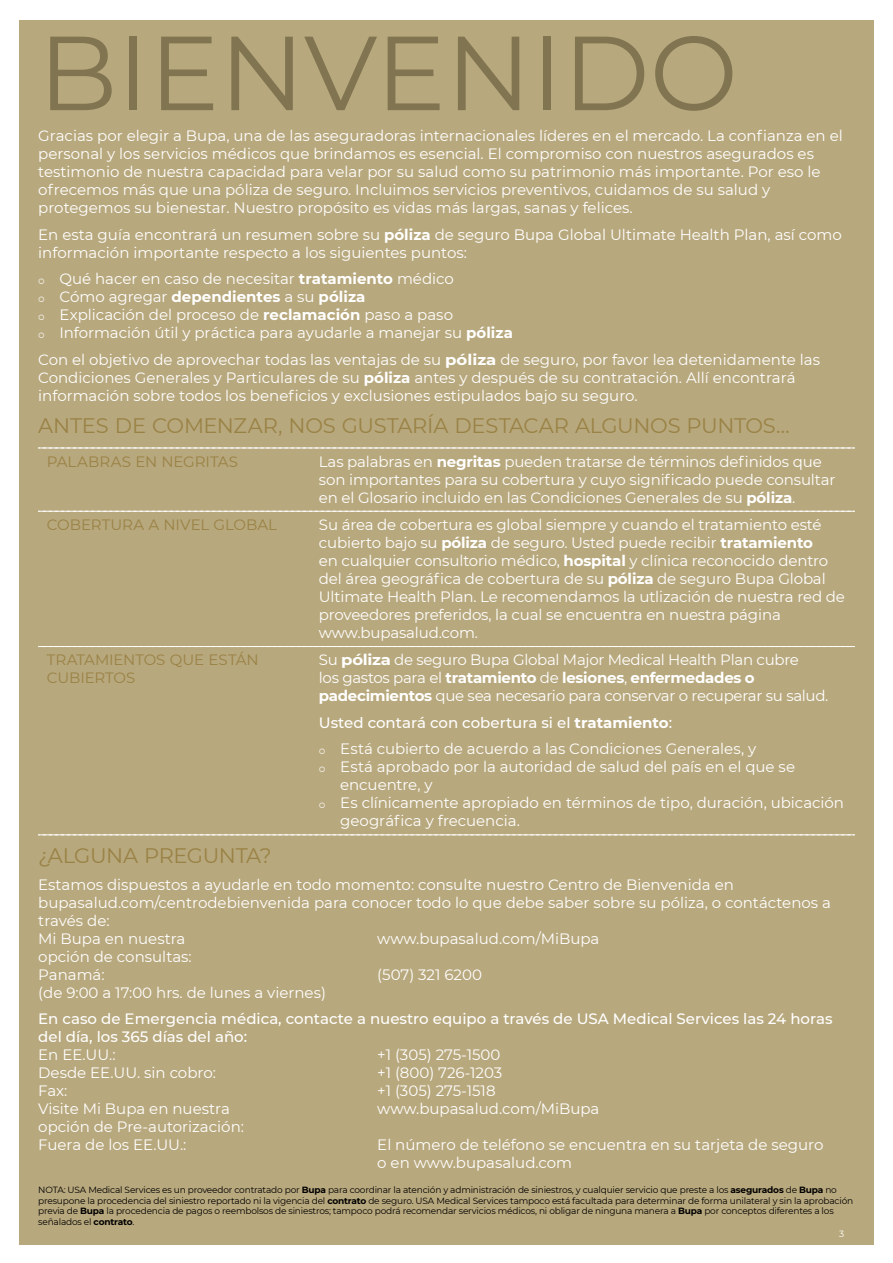
<style>
.page{position:relative;width:893px;height:1263px;background:#fff}
.page>*{position:absolute;margin:0;border:0;box-sizing:border-box;transform-origin:0 0}
.t1{font:105px "Montserrat";color:#807451}
.t2{font:21px "Montserrat";letter-spacing:-.01em;color:#998245}
.t3{font:15px/18px "Montserrat";color:#fff}
.t4{font:15px/18px "Montserrat";letter-spacing:-.02em;color:#fff}
.t5{font:500 15px/18px "Montserrat";color:#fff}
.t6{font:15px/18px "Montserrat";color:#998245}
.t7{font:700 15px "Montserrat";color:#fff}
.t8{font:9px/10.5px "Montserrat";letter-spacing:-.02em;color:#000}
.t9{font:9px "Montserrat";color:#fff}
.s1{font-weight:700}
.s2{font-weight:400}
</style>
<div class="page">
<hr style="left:0;top:776px;width:1px;height:487px;background:#000">
<div style="left:19px;top:20px;width:855px;height:1225px;background:#b8a87d"></div>
<svg style="left:38px;top:448px;width:817px;height:1px"></svg>
<svg style="left:38px;top:511px;width:817px;height:1px"></svg>
<svg style="left:38px;top:646px;width:817px;height:1px"></svg>
<svg style="left:38px;top:834px;width:817px;height:1px"></svg>
<h1 class="t1" style="left:38px;top:1px;width:701px">BIENVENIDO</h1>
<p class="t3" style="left:38px;top:126px;width:806px">Gracias por elegir a Bupa, una de las aseguradoras internacionales líderes en el mercado. La confianza en el personal y los servicios médicos que brindamos es esencial. El compromiso con nuestros asegurados es testimonio de nuestra capacidad para velar por su salud como su patrimonio más importante. Por eso le ofrecemos más que una póliza de seguro. Incluimos servicios preventivos, cuidamos de su salud y protegemos su bienestar. Nuestro propósito es vidas más largas, sanas y felices.</p>
<p class="t3" style="left:38px;top:225px;width:805px">En esta guía encontrará un resumen sobre su <span class="s1">póliza</span> de seguro Bupa Global Ultimate Health Plan, así como información importante respecto a los siguientes puntos:</p>
<p class="t3" style="left:38px;top:269px;width:417px">○ Qué hacer en caso de necesitar <span class="s1">tratamiento</span> médico</p>
<p class="t7" style="left:38px;top:286px;width:329px">○ <span class="s2">Cómo agregar</span> dependientes <span class="s2">a su</span> póliza</p>
<p class="t3" style="left:38px;top:305px;width:416px">○ Explicación del proceso de <span class="s1">reclamación</span> paso a paso</p>
<p class="t3" style="left:38px;top:319px;width:783px;line-height:26.5px">○ Información útil y práctica para ayudarle a manejar su <span class="s1">póliza<br></span>Con el objetivo de aprovechar todas las ventajas de su <span class="s1">póliza</span> de seguro, por favor lea detenidamente las</p>
<p class="t3" style="left:38px;top:368px;width:759px">Condiciones Generales y Particulares de su <span class="s1">póliza</span> antes y después de su contratación. Allí encontrará información sobre todos los beneficios y exclusiones estipulados bajo su seguro.</p>
<h2 class="t2" style="left:38px;top:411px;width:753px">ANTES DE COMENZAR, NOS GUSTARÍA DESTACAR ALGUNOS PUNTOS…</h2>
<p class="t6" style="left:47px;top:452px;width:193px">PALABRAS EN NEGRITAS</p>
<p class="t3" style="left:319px;top:452px;width:518px">Las palabras en <span class="s1">negritas</span> pueden tratarse de términos definidos que son importantes para su cobertura y cuyo significado puede consultar en el Glosario incluido en las Condiciones Generales de su <span class="s1">póliza</span>.</p>
<p class="t6" style="left:47px;top:515px;width:232px">COBERTURA A NIVEL GLOBAL</p>
<p class="t3" style="left:319px;top:515px;width:527px">Su área de cobertura es global siempre y cuando el tratamiento esté cubierto bajo su <span class="s1">póliza</span> de seguro. Usted puede recibir <span class="s1">tratamiento<br></span>en cualquier consultorio médico, <span class="s1">hospital</span> y clínica reconocido dentro del área geográfica de cobertura de su <span class="s1">póliza</span> de seguro Bupa Global Ultimate Health Plan. Le recomendamos la utlización de nuestra red de proveedores preferidos, la cual se encuentra en nuestra página www.bupasalud.com.</p>
<p class="t6" style="left:47px;top:650px;width:213px">TRATAMIENTOS QUE ESTÁN<br>CUBIERTOS</p>
<p class="t4" style="left:319px;top:650px;width:511px">Su <span class="s1">póliza</span> de seguro Bupa Global Major Medical Health Plan cubre<br>los gastos para el <span class="s1">tratamiento</span> de <span class="s1">lesiones</span>, <span class="s1">enfermedades o padecimientos</span> que sea necesario para conservar o recuperar su salud.</p>
<p class="t5" style="left:319px;top:713px;width:355px">Usted contará con cobertura si el <span class="s1">tratamiento</span>:</p>
<p class="t3" style="left:319px;top:739px;width:439px">○ Está cubierto de acuerdo a las Condiciones Generales, y</p>
<p class="t3" style="left:340px;top:757px;width:456px;text-indent:-21px">○ Está aprobado por la autoridad de salud del país en el que se encuentre, y</p>
<p class="t3" style="left:340px;top:793px;width:505px;text-indent:-21px">○ Es clínicamente apropiado en términos de tipo, duración, ubicación geográfica y frecuencia.</p>
<h2 class="t2" style="left:38px;top:841px;width:235px">¿ALGUNA PREGUNTA?</h2>
<p class="t3" style="left:38px;top:875px;width:794px">Estamos dispuestos a ayudarle en todo momento: consulte nuestro Centro de Bienvenida en bupasalud.com/centrodebienvenida para conocer todo lo que debe saber sobre su póliza, o contáctenos a través de:<br>Mi Bupa en nuestra</p>
<p class="t3" style="left:377px;top:929px;width:224px">www.bupasalud.com/MiBupa</p>
<p class="t3" style="left:38px;top:947px;width:155px">opción de consultas:<br>Panamá:</p>
<p class="t3" style="left:377px;top:965px;width:106px">(507) 321 6200</p>
<p class="t3" style="left:38px;top:983px;width:289px">(de 9:00 a 17:00 hrs. de lunes a viernes)</p>
<p class="t5" style="left:38px;top:1009px;width:796px">En caso de Emergencia médica, contacte a nuestro equipo a través de USA Medical Services las 24 horas del día, los 365 días del año:</p>
<p class="t3" style="left:38px;top:1045px;width:79px">En EE.UU.:</p>
<p class="t3" style="left:377px;top:1045px;width:125px">+1 (305) 275-1500</p>
<p class="t3" style="left:38px;top:1063px;width:179px">Desde EE.UU. sin cobro:</p>
<p class="t3" style="left:377px;top:1063px;width:127px">+1 (800) 726-1203</p>
<p class="t3" style="left:38px;top:1081px;width:31px">Fax:</p>
<p class="t3" style="left:377px;top:1081px;width:120px">+1 (305) 275-1518</p>
<p class="t3" style="left:38px;top:1099px;width:193px">Visite Mi Bupa en nuestra</p>
<p class="t3" style="left:377px;top:1099px;width:224px">www.bupasalud.com/MiBupa</p>
<p class="t3" style="left:38px;top:1117px;width:207px">opción de Pre-autorización:<br>Fuera de los EE.UU.:</p>
<p class="t3" style="left:377px;top:1135px;width:448px">El número de teléfono se encuentra en su tarjeta de seguro o en www.bupasalud.com</p>
<p class="t8" style="left:38px;top:1184px;width:816px">NOTA: USA Medical Services es un proveedor contratado por <span class="s1">Bupa</span> para coordinar la atención y administración de siniestros, y cualquier servicio que preste a los <span class="s1">asegurados</span> de <span class="s1">Bupa</span> no presupone la procedencia del siniestro reportado ni la vigencia del <span class="s1">contrato</span> de seguro. USA Medical Services tampoco está facultada para determinar de forma unilateral y sin la aprobación previa de <span class="s1">Bupa</span> la procedencia de pagos o reembolsos de siniestros; tampoco podrá recomendar servicios médicos, ni obligar de ninguna manera a <span class="s1">Bupa</span> por conceptos diferentes a los señalados el <span class="s1">contrato</span>.</p>
<p class="t9" style="left:839px;top:1227px;width:7px">3</p>
</div>
